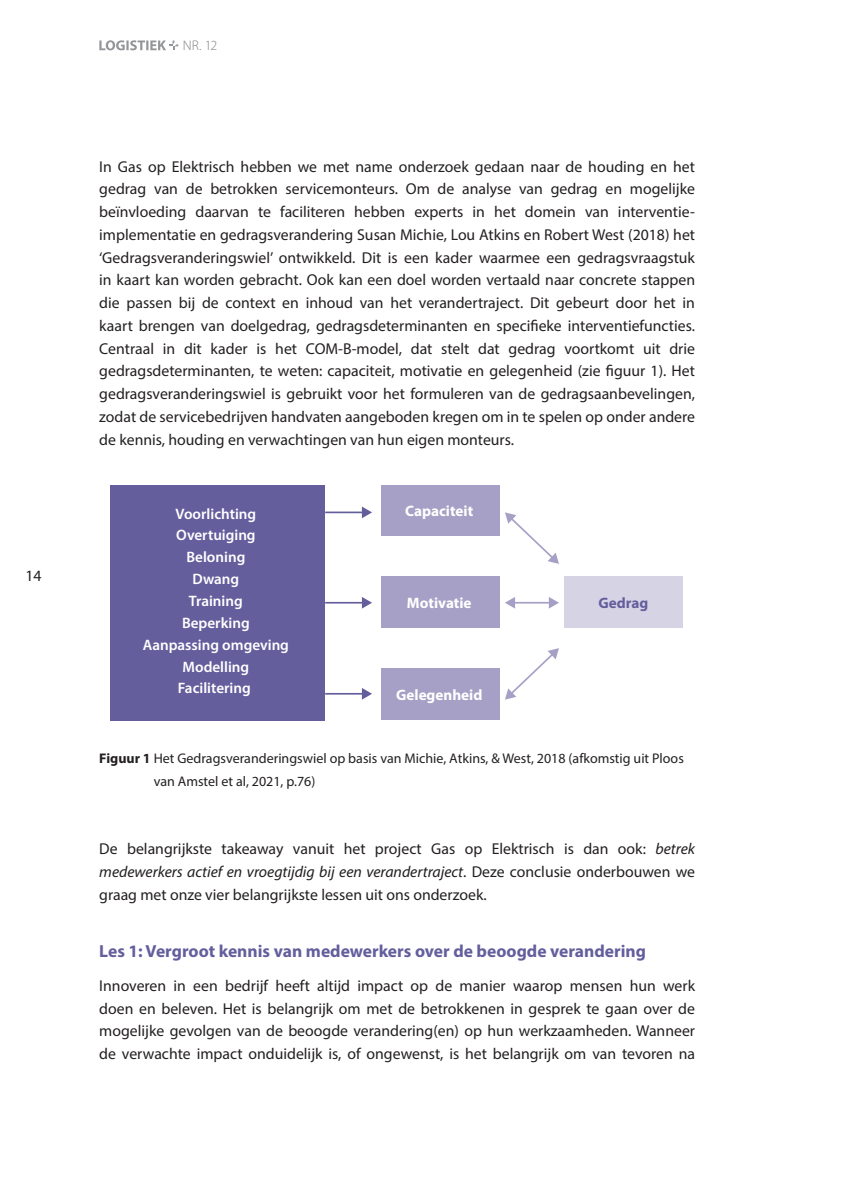
<style>
.page{position:relative;width:844px;height:1191px;background:#fff}
.page>*{position:absolute;margin:0;border:0;box-sizing:border-box;transform-origin:0 0}
.t1{font:700 17.5px "Myriad Pro";color:#645e9d}
.t2{font:15.75px/22.8px "Myriad Pro";color:#231f20;text-align:justify}
.t3{font:600 15.05px/21.9px "Myriad Pro";color:#fff;text-align:center}
.t4{font:700 15.05px "Myriad Pro";color:#fff}
.t5{font:700 15.05px "Myriad Pro";color:#645e9d}
.t6{font:14px/22.8px "Myriad Pro";color:#231f20}
.t7{font:300 14px "Myriad Pro";color:#808285}
.s1{font-weight:700}
.s2{font-style:italic}
</style>
<div class="page">
<svg style="left:99px;top:40px;width:79px;height:10px"></svg>
<div style="left:564px;top:576px;width:118px;height:52px;background:#d6d3e5"></div>
<hr style="left:325px;top:511px;width:38px;height:2px;background:#645e9d">
<svg style="left:362px;top:506px;width:10px;height:12px"></svg>
<hr style="left:325px;top:693px;width:38px;height:1px;background:#645e9d">
<svg style="left:362px;top:688px;width:10px;height:11px"></svg>
<hr style="left:325px;top:602px;width:38px;height:1px;background:#645e9d">
<svg style="left:362px;top:597px;width:10px;height:11px"></svg>
<hr style="left:513px;top:602px;width:37px;height:1px;background:#a6a0c6">
<svg style="left:505px;top:597px;width:10px;height:11px"></svg>
<svg style="left:548px;top:597px;width:11px;height:11px"></svg>
<svg style="left:505px;top:512px;width:54px;height:52px"></svg>
<svg style="left:505px;top:648px;width:54px;height:51px"></svg>
<div style="left:381px;top:485px;width:118px;height:51px;background:#a6a0c6"></div>
<div style="left:381px;top:668px;width:118px;height:51px;background:#a6a0c6"></div>
<div style="left:381px;top:576px;width:118px;height:52px;background:#a6a0c6"></div>
<div style="left:110px;top:485px;width:215px;height:235px;background:#645e9d"></div>
<p class="t2" style="left:25px;top:564px;width:18px">14</p>
<p class="t7" style="left:183px;top:38px;width:36px">NR. 12</p>
<p class="t2" style="left:99px;top:155px;width:597px">In Gas op Elektrisch hebben we met name onderzoek gedaan naar de houding en het gedrag van de betrokken servicemonteurs. Om de analyse van gedrag en mogelijke beïnvloeding daarvan te faciliteren hebben experts in het domein van interventie&shy;implementatie en gedragsverandering Susan Michie, Lou Atkins en Robert West (2018) het ‘Gedragsveranderingswiel’ ontwikkeld. Dit is een kader waarmee een gedragsvraagstuk in kaart kan worden gebracht. Ook kan een doel worden vertaald naar concrete stappen die passen bij de context en inhoud van het verandertraject. Dit gebeurt door het in kaart brengen van doelgedrag, gedragsdeterminanten en specifieke interventiefuncties.<br>Centraal in dit kader is het COM-B-model, dat stelt dat gedrag voortkomt uit drie gedragsdeterminanten, te weten: capaciteit, motivatie en gelegenheid (zie figuur 1). Het gedragsveranderingswiel is gebruikt voor het formuleren van de gedragsaanbevelingen, zodat de servicebedrijven handvaten aangeboden kregen om in te spelen op onder andere de kennis, houding en verwachtingen van hun eigen monteurs.</p>
<p class="t3" style="left:143px;top:502px;width:148px">Voorlichting<br>Overtuiging<br>Beloning<br>Dwang<br>Training<br>Beperking<br>Aanpassing omgeving<br>Modelling<br>Facilitering</p>
<p class="t4" style="left:405px;top:501px;width:69px">Capaciteit</p>
<p class="t4" style="left:407px;top:593px;width:66px">Motivatie</p>
<p class="t5" style="left:598px;top:593px;width:51px">Gedrag</p>
<p class="t4" style="left:396px;top:685px;width:88px">Gelegenheid</p>
<p class="t6" style="left:154px;top:747px;width:531px;text-indent:-54px"><span class="s1">Figuur 1</span> Het Gedragsveranderingswiel op basis van Michie, Atkins, &amp; West, 2018 (afkomstig uit Ploos van Amstel et al, 2021, p.76)</p>
<p class="t2" style="left:99px;top:837px;width:597px">De belangrijkste takeaway vanuit het project Gas op Elektrisch is dan ook: <span class="s2">betrek medewerkers actief en vroegtijdig bij een verandertraject</span>. Deze conclusie onderbouwen we graag met onze vier belangrijkste lessen uit ons onderzoek.</p>
<p class="t1" style="left:99px;top:939px;width:548px">Les 1: Vergroot kennis van medewerkers over de beoogde verandering</p>
<p class="t2" style="left:99px;top:974px;width:597px">Innoveren in een bedrijf heeft altijd impact op de manier waarop mensen hun werk doen en beleven. Het is belangrijk om met de betrokkenen in gesprek te gaan over de mogelijke gevolgen van de beoogde verandering(en) op hun werkzaamheden. Wanneer de verwachte impact onduidelijk is, of ongewenst, is het belangrijk om van tevoren na</p>
</div>
